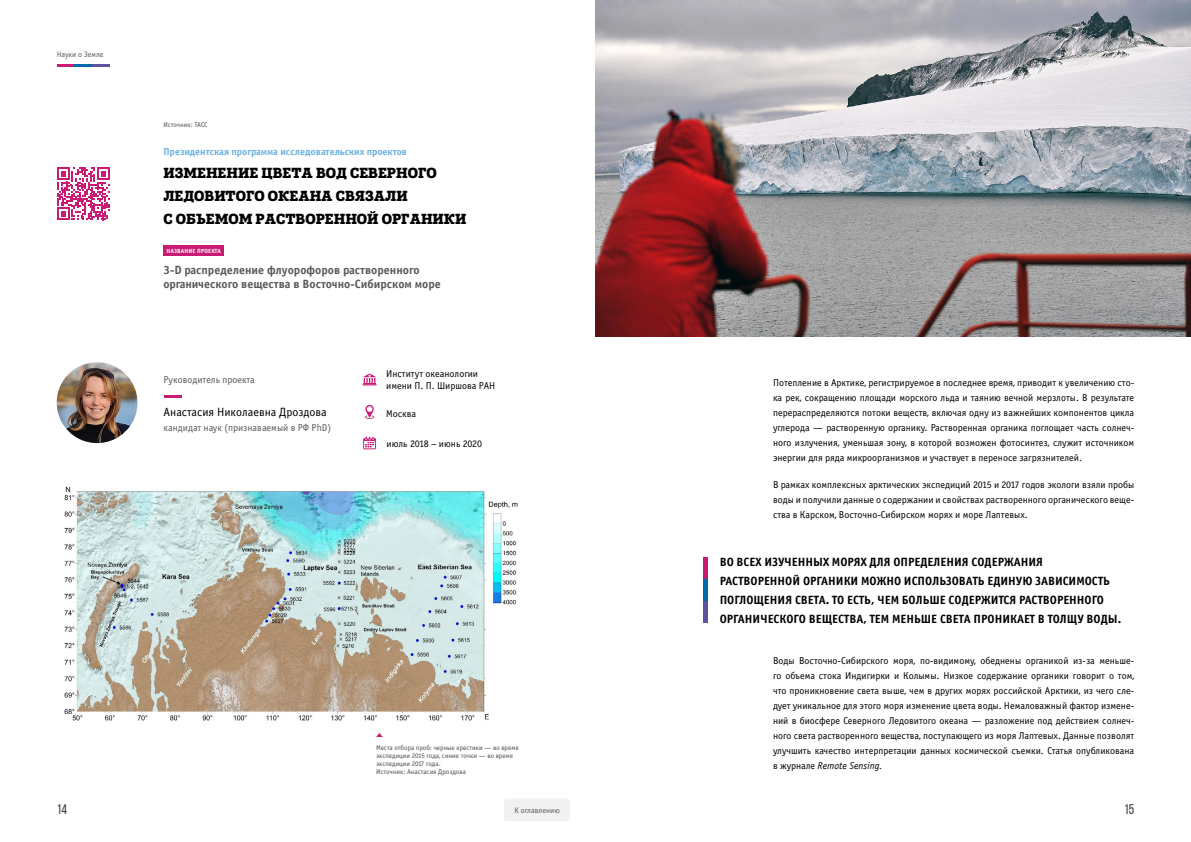
<style>
.page{position:relative;width:1191px;height:842px;background:#fff}
.page>*{position:absolute;margin:0;border:0;box-sizing:border-box;transform-origin:0 0}
.t1{font:14px/23px "Posterizer KG";color:#000}
.t2{font:14px "Bebas Neue";color:#414042}
.t3{font:12px/19px "Officina Sans Bold C";color:#000}
.t4{font:12px/14.4px "Officina Sans Bold C";color:#58595b}
.t5{font:12px "Officina Sans Book C";color:#000}
.t6{font:10px/15px "Officina Sans Book C";color:#000;text-align:justify}
.t7{font:10px "Officina Sans Book C";color:#58595b}
.t8{font:10px "Officina Sans Bold C";color:#6ab0e1}
.t9{font:8px "Officina Sans Book C";color:#58595b}
.t10{font:7px/8px "Officina Sans Book C";color:#4d4d4f}
.t11{font:6px "Officina Sans Bold C";letter-spacing:.025em;color:#fff}
.s1{font-style:italic}
</style>
<div class="page">
<svg style="left:57px;top:65px;width:53px;height:2px"></svg>
<div style="left:504px;top:799px;width:66px;height:22px;background:#f1f1f2;border-radius:3px"></div>
<img style="left:595px;top:0;width:596px;height:336px">
<svg style="left:363px;top:437px;width:13px;height:12px"></svg>
<img style="left:57px;top:362px;width:80px;height:81px;border-radius:40px">
<svg style="left:362px;top:374px;width:14px;height:11px"></svg>
<svg style="left:365px;top:405px;width:9px;height:14px"></svg>
<img style="left:64px;top:486px;width:454px;height:235px">
<div style="left:164px;top:246px;width:60px;height:10px;background:#c91a74"></div>
<svg style="left:376px;top:733px;width:7px;height:4px"></svg>
<svg style="left:164px;top:395px;width:18px;height:2px"></svg>
<hr style="left:703px;top:557px;width:4px;height:22px;background:#c91a74">
<hr style="left:703px;top:579px;width:4px;height:22px;background:#006aaa">
<hr style="left:703px;top:601px;width:4px;height:22px;background:#5f519d">
<svg style="left:57px;top:167px;width:53px;height:53px"></svg>
<p class="t9" style="left:57px;top:50px;width:48px">Науки о Земле</p>
<p class="t10" style="left:163px;top:121px;width:46px">Источник: ТАСС</p>
<p class="t8" style="left:163px;top:146px;width:245px">Президентская программа исследовательских проектов</p>
<h1 class="t1" style="left:163px;top:161px;width:304px">ИЗМЕНЕНИЕ ЦВЕТА ВОД СЕВЕРНОГО<br>ЛЕДОВИТОГО ОКЕАНА СВЯЗАЛИ<br>С ОБЪЕМОМ РАСТВОРЕННОЙ ОРГАНИКИ</h1>
<p class="t11" style="left:166px;top:248px;width:56px">НАЗВАНИЕ ПРОЕКТА</p>
<p class="t4" style="left:163px;top:263px;width:279px">3-D распределение флуорофоров растворенного органического вещества в Восточно-Сибирском море</p>
<p class="t6" style="left:386px;top:368px;width:111px;line-height:12px">Институт океанологии имени П. П. Ширшова РАН</p>
<p class="t6" style="left:386px;top:407px;width:32px">Москва</p>
<p class="t6" style="left:386px;top:437px;width:97px">июль 2018 – июнь 2020</p>
<p class="t7" style="left:164px;top:374px;width:93px">Руководитель проекта</p>
<p class="t6" style="left:773px;top:376px;width:363px">Потепление в Арктике, регистрируемое в последнее время, приводит к увеличению сто&shy;ка рек, сокращению площади морского льда и таянию вечной мерзлоты. В результате перераспределяются потоки веществ, включая одну из важнейших компонентов цикла углерода — растворенную органику. Растворенная органика поглощает часть солнеч&shy;ного излучения, уменьшая зону, в которой возможен фотосинтез, служит источником энергии для ряда микроорганизмов и участвует в переносе загрязнителей.</p>
<p class="t6" style="left:773px;top:477px;width:363px">В рамках комплексных арктических экспедиций 2015 и 2017 годов экологи взяли пробы воды и получили данные о содержании и свойствах растворенного органического веще&shy;ства в Карском, Восточно-Сибирском морях и море Лаптевых.</p>
<p class="t5" style="left:164px;top:405px;width:165px">Анастасия Николаевна Дроздова</p>
<p class="t7" style="left:164px;top:422px;width:169px">кандидат наук (признаваемый в РФ PhD)</p>
<p class="t10" style="left:376px;top:743px;width:144px">Места отбора проб: черные крестики — во время экспедиции 2015 года, синие точки — во время экспедиции 2017 года.<br>Источник: Анастасия Дроздова</p>
<p class="t3" style="left:719px;top:552px;width:403px">ВО ВСЕХ ИЗУЧЕННЫХ МОРЯХ ДЛЯ ОПРЕДЕЛЕНИЯ СОДЕРЖАНИЯ РАСТВОРЕННОЙ ОРГАНИКИ МОЖНО ИСПОЛЬЗОВАТЬ ЕДИНУЮ ЗАВИСИМОСТЬ ПОГЛОЩЕНИЯ СВЕТА. ТО ЕСТЬ, ЧЕМ БОЛЬШЕ СОДЕРЖИТСЯ РАСТВОРЕННОГО ОРГАНИЧЕСКОГО ВЕЩЕСТВА, ТЕМ МЕНЬШЕ СВЕТА ПРОНИКАЕТ В ТОЛЩУ ВОДЫ.</p>
<p class="t6" style="left:773px;top:653px;width:363px">Воды Восточно-Сибирского моря, по-видимому, обеднены органикой из-за меньше&shy;го объема стока Индигирки и Колымы. Низкое содержание органики говорит о том, что проникновение света выше, чем в других морях российской Арктики, из чего сле&shy;дует уникальное для этого моря изменение цвета воды. Немаловажный фактор измене&shy;ний в биосфере Северного Ледовитого океана — разложение под действием солнеч&shy;ного света растворенного вещества, поступающего из моря Лаптевых. Данные позволят улучшить качество интерпретации данных космической съемки. Статья опубликована в журнале <span class="s1">Remote Sensing.</span></p>
<h1 class="t2" style="left:57px;top:802px;width:12px">14</h1>
<p class="t9" style="left:514px;top:806px;width:47px">К оглавлению</p>
<h1 class="t2" style="left:1124px;top:802px;width:12px">15</h1>
</div>
